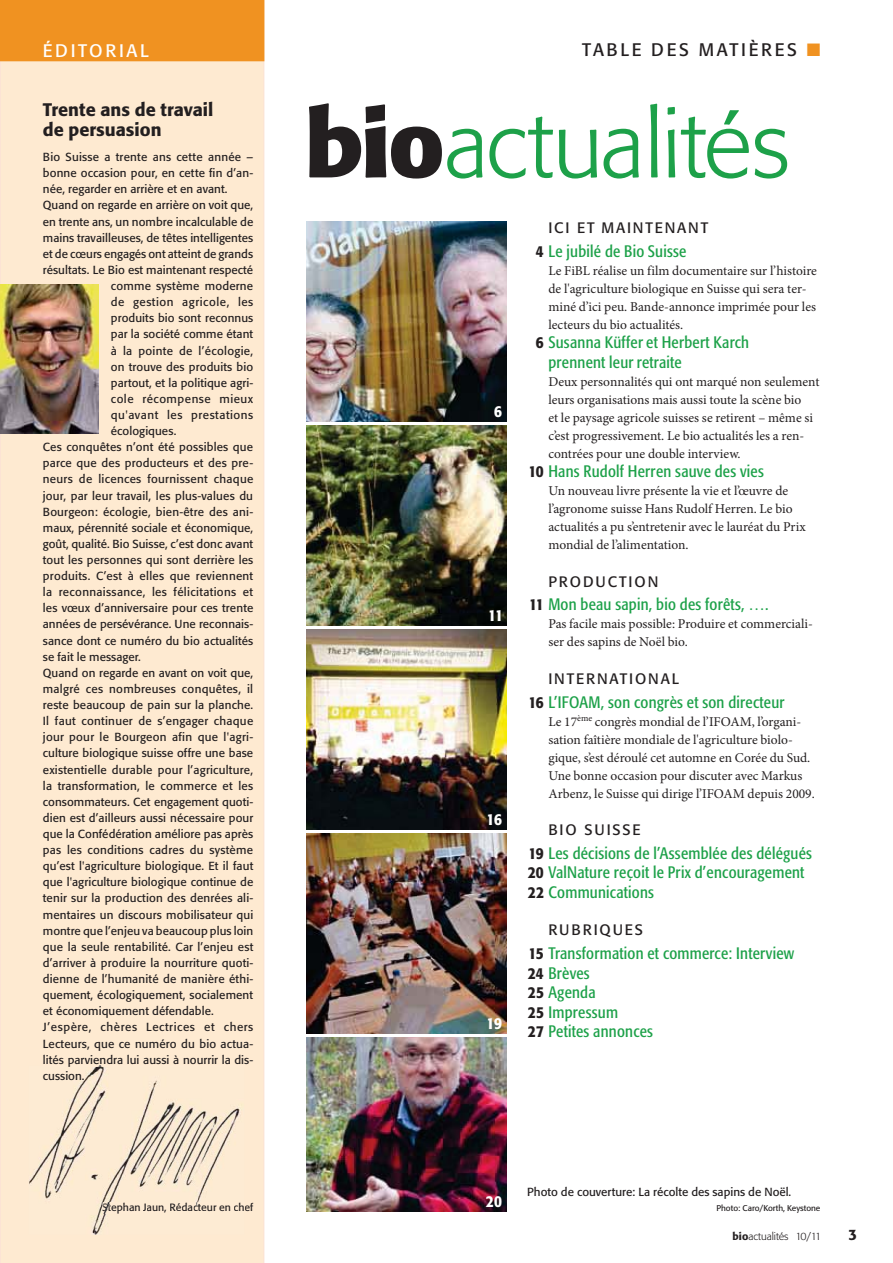
<style>
.page{position:relative;width:893px;height:1263px;background:#fff}
.page>*{position:absolute;margin:0;border:0;box-sizing:border-box;transform-origin:0 0}
.t1{font:300 93px "Formata BQ";letter-spacing:-.005em;color:#1da149}
.t2{font:500 18px/20.2px "Formata BQ";color:#231f20}
.t3{font:18px "Formata BQ";letter-spacing:.15em;color:#231f20}
.t4{font:18px "Formata BQ";letter-spacing:.15em;color:#fff}
.t5{font:condensed 16.5px/19.5px "Formata BQ";letter-spacing:.015em;color:#1da149}
.t6{font:500 condensed 16.5px "Formata BQ";letter-spacing:-.02em;color:#fff}
.t7{font:15px "Formata BQ";letter-spacing:.125em;color:#231f20}
.t8{font:500 15px "Formata BQ";color:#231f20}
.t9{font:13.5px/18px "Minion Pro";color:#231f20}
.t10{font:11.55px/16px "Formata BQ";letter-spacing:.01em;color:#231f20}
.t11{font:11.55px "Formata BQ";letter-spacing:.045em;color:#231f20}
.t12{font:11.55px "Formata BQ";letter-spacing:.03em;color:#231f20}
.t13{font:11.55px "Formata BQ";letter-spacing:.05em;color:#231f20}
.t14{font:10.5px "Formata BQ";color:#231f20}
.t15{font:300 10.5px "Formata BQ";color:#231f20}
.t16{font:8.25px "Formata BQ";color:#231f20}
.s1{color:#3b3a3c}
.s2{color:#f09221}
.s3{font-weight:700;color:#231f20}
.s4{font-weight:500;color:#231f20}
.s5{font-weight:500}
</style>
<div class="page">
<div style="left:0;top:61px;width:264px;height:1202px;background:#feead1"></div>
<div style="left:0;top:0;width:264px;height:61px;background:#f09221"></div>
<img style="left:306px;top:1037px;width:200px;height:175px">
<img style="left:29px;top:1066px;width:215px;height:169px">
<img style="left:44px;top:1066px;width:200px;height:1px">
<img style="left:43px;top:1071px;width:41px;height:9px">
<img style="left:103px;top:1202px;width:38px;height:11px">
<svg style="left:143px;top:1203px;width:3px;height:8px"></svg>
<img style="left:147px;top:1205px;width:20px;height:7px">
<svg style="left:170px;top:1203px;width:6px;height:8px"></svg>
<img style="left:176px;top:1202px;width:68px;height:9px">
<img style="left:0;top:284px;width:98px;height:149px">
<img style="left:306px;top:221px;width:200px;height:200px">
<img style="left:306px;top:425px;width:200px;height:200px">
<img style="left:306px;top:629px;width:200px;height:200px">
<img style="left:306px;top:833px;width:200px;height:200px">
<h2 class="t4" style="left:43px;top:42px;width:107px">ÉDITORIAL</h2>
<h2 class="t2" style="left:43px;top:101px;width:172px">Trente ans de travail de persuasion</h2>
<p class="t10" style="left:43px;top:150px;width:212px">Bio Suisse a trente ans cette année –</p>
<p class="t10" style="left:43px;top:166px;width:212px">bonne occasion pour, en cette fin d’an-</p>
<p class="t10" style="left:43px;top:182px;width:186px">née, regarder en arrière et en avant.</p>
<p class="t10" style="left:43px;top:198px;width:212px">Quand on regarde en arrière on voit que,</p>
<p class="t10" style="left:43px;top:214px;width:212px">en trente ans, un nombre incalculable de</p>
<p class="t10" style="left:43px;top:230px;width:212px">mains travailleuses, de têtes intelligentes</p>
<p class="t10" style="left:43px;top:246px;width:212px">et de cœurs engagés ont atteint de grands</p>
<p class="t10" style="left:43px;top:262px;width:212px">résultats. Le Bio est maintenant respecté</p>
<p class="t10" style="left:111px;top:279px;width:144px">comme système moderne</p>
<p class="t11" style="left:111px;top:297px;width:144px">de gestion agricole, les</p>
<p class="t10" style="left:111px;top:311px;width:144px">produits bio sont reconnus</p>
<p class="t10" style="left:111px;top:327px;width:144px">par la société comme étant</p>
<p class="t10" style="left:111px;top:343px;width:144px">à la pointe de l’écologie,</p>
<p class="t10" style="left:111px;top:359px;width:144px">on trouve des produits bio</p>
<p class="t10" style="left:111px;top:375px;width:144px">partout, et la politique agri-</p>
<p class="t11" style="left:111px;top:393px;width:144px">cole récompense mieux</p>
<p class="t11" style="left:111px;top:409px;width:144px">qu'avant les prestations</p>
<p class="t10" style="left:111px;top:424px;width:67px">écologiques.</p>
<p class="t10" style="left:43px;top:440px;width:212px">Ces conquêtes n’ont été possibles que</p>
<p class="t10" style="left:43px;top:456px;width:212px">parce que des producteurs et des pre-</p>
<p class="t10" style="left:43px;top:472px;width:212px">neurs de licences fournissent chaque</p>
<p class="t10" style="left:43px;top:488px;width:212px">jour, par leur travail, les plus-values du</p>
<p class="t10" style="left:43px;top:504px;width:212px">Bourgeon: écologie, bien-être des ani-</p>
<p class="t10" style="left:43px;top:520px;width:212px">maux, pérennité sociale et économique,</p>
<p class="t10" style="left:43px;top:536px;width:212px">goût, qualité. Bio Suisse, c’est donc avant</p>
<p class="t10" style="left:43px;top:552px;width:212px">tout les personnes qui sont derrière les</p>
<p class="t10" style="left:43px;top:569px;width:212px">produits. C’est à elles que reviennent</p>
<p class="t12" style="left:43px;top:587px;width:212px">la reconnaissance, les félicitations et</p>
<p class="t10" style="left:43px;top:601px;width:212px">les vœux d’anniversaire pour ces trente</p>
<p class="t10" style="left:43px;top:617px;width:212px">années de persévérance. Une reconnais-</p>
<p class="t10" style="left:43px;top:633px;width:212px">sance dont ce numéro du bio actualités</p>
<p class="t10" style="left:43px;top:649px;width:100px">se fait le messager.</p>
<p class="t10" style="left:43px;top:665px;width:212px">Quand on regarde en avant on voit que,</p>
<p class="t10" style="left:43px;top:681px;width:212px">malgré ces nombreuses conquêtes, il</p>
<p class="t10" style="left:43px;top:698px;width:212px">reste beaucoup de pain sur la planche.</p>
<p class="t10" style="left:43px;top:714px;width:212px">Il faut continuer de s’engager chaque</p>
<p class="t10" style="left:43px;top:730px;width:212px">jour pour le Bourgeon afin que l'agri-</p>
<p class="t10" style="left:43px;top:746px;width:212px">culture biologique suisse offre une base</p>
<p class="t10" style="left:43px;top:762px;width:212px">existentielle durable pour l’agriculture,</p>
<p class="t10" style="left:43px;top:778px;width:212px">la transformation, le commerce et les</p>
<p class="t10" style="left:43px;top:794px;width:212px">consommateurs. Cet engagement quoti-</p>
<p class="t10" style="left:43px;top:810px;width:212px">dien est d’ailleurs aussi nécessaire pour</p>
<p class="t10" style="left:43px;top:826px;width:212px">que la Confédération améliore pas après</p>
<p class="t10" style="left:43px;top:843px;width:212px">pas les conditions cadres du système</p>
<p class="t10" style="left:43px;top:859px;width:212px">qu’est l'agriculture biologique. Et il faut</p>
<p class="t10" style="left:43px;top:875px;width:212px">que l'agriculture biologique continue de</p>
<p class="t10" style="left:43px;top:891px;width:212px">tenir sur la production des denrées ali-</p>
<p class="t10" style="left:43px;top:907px;width:212px">mentaires un discours mobilisateur qui</p>
<p class="t10" style="left:43px;top:923px;width:212px">montre que l’enjeu va beaucoup plus loin</p>
<p class="t10" style="left:43px;top:939px;width:212px">que la seule rentabilité. Car l’enjeu est</p>
<p class="t10" style="left:43px;top:955px;width:212px">d’arriver à produire la nourriture quoti-</p>
<p class="t10" style="left:43px;top:972px;width:212px">dienne de l’humanité de manière éthi-</p>
<p class="t10" style="left:43px;top:988px;width:212px">quement, écologiquement, socialement</p>
<p class="t10" style="left:43px;top:1004px;width:172px">et économiquement défendable.</p>
<p class="t13" style="left:43px;top:1022px;width:212px">J’espère, chères Lectrices et chers</p>
<p class="t10" style="left:43px;top:1036px;width:212px">Lecteurs, que ce numéro du bio actua-</p>
<p class="t10" style="left:43px;top:1052px;width:212px">lités arviendra lui aussi à nourrir la dis-</p>
<p class="t10" style="left:43px;top:1052px;width:43px;text-indent:25px">p cussion.</p>
<p class="t14" style="left:102px;top:1202px;width:153px"><span class="s1">St</span>ephan Jaun, Rédacteur en chef</p>
<h2 class="t3" style="left:582px;top:41px;width:240px">TABLE DES MATIÈRES <span class="s2">■</span></h2>
<h1 class="t1" style="left:305px;top:90px;width:487px"><span class="s3">bio</span>actualités</h1>
<h3 class="t6" style="left:494px;top:401px;width:9px">6</h3>
<h3 class="t6" style="left:488px;top:605px;width:16px">11</h3>
<h3 class="t6" style="left:486px;top:809px;width:17px">16</h3>
<h3 class="t6" style="left:486px;top:1013px;width:17px">19</h3>
<p class="t7" style="left:548px;top:221px;width:161px">ICI ET MAINTENANT</p>
<h3 class="t5" style="left:536px;top:242px;width:152px"><span class="s4">4</span> Le jubilé de Bio Suisse</h3>
<p class="t9" style="left:548px;top:263px;width:270px">Le FiBL réalise un film documentaire sur l’histoire de l'agriculture biologique en Suisse qui sera ter&shy;miné d’ici peu. Bande-annonce imprimée pour les lecteurs du bio actualités.</p>
<h3 class="t5" style="left:548px;top:334px;width:202px;text-indent:-12px"><span class="s4">6</span> Susanna Küffer et Herbert Karch prennent leur retraite</h3>
<p class="t9" style="left:548px;top:374px;width:273px">Deux personnalités qui ont marqué non seulement leurs organisations mais aussi toute la scène bio<br>et le paysage agricole suisses se retirent – même si c’est progressivement. Le bio actualités les a ren&shy;contrées pour une double interview.</p>
<h3 class="t5" style="left:528px;top:463px;width:237px"><span class="s4">10</span> Hans Rudolf Herren sauve des vies</h3>
<p class="t9" style="left:548px;top:483px;width:259px">Un nouveau livre présente la vie et l’œuvre de l’agronome suisse Hans Rudolf Herren. Le bio actualités a pu s’entretenir avec le lauréat du Prix mondial de l’alimentation.</p>
<p class="t7" style="left:548px;top:574px;width:111px">PRODUCTION</p>
<h3 class="t5" style="left:529px;top:596px;width:241px"><span class="s4">11</span> Mon beau sapin, bio des forêts, ….</h3>
<p class="t9" style="left:548px;top:616px;width:266px">Pas facile mais possible: Produire et commerciali&shy;ser des sapins de Noël bio.</p>
<p class="t7" style="left:548px;top:671px;width:132px">INTERNATIONAL</p>
<h3 class="t5" style="left:528px;top:693px;width:258px"><span class="s4">16</span> L’IFOAM, son congrès et son directeur</h3>
<p class="t9" style="left:548px;top:714px;width:268px">Le 17<sup>ème</sup> congrès mondial de l’IFOAM, l’organi&shy;sation faîtière mondiale de l'agriculture biolo&shy;gique, s’est déroulé cet automne en Corée du Sud.<br>Une bonne occasion pour discuter avec Markus Arbenz, le Suisse qui dirige l’IFOAM depuis 2009.</p>
<p class="t7" style="left:548px;top:823px;width:94px">BIO SUISSE</p>
<h3 class="t5" style="left:528px;top:844px;width:286px"><span class="s4">19</span> Les décisions de l’Assemblée des délégués<br><span class="s4">20</span> ValNature reçoit le Prix d’encouragement<br><span class="s4">22</span> Communications</h3>
<p class="t7" style="left:548px;top:923px;width:96px">RUBRIQUES</p>
<h3 class="t5" style="left:528px;top:944px;width:268px"><span class="s4">15</span> Transformation et commerce: Interview<br><span class="s4">24</span> Brèves<br><span class="s4">25</span> Agenda<br><span class="s4">25</span> Impressum<br><span class="s4">27</span> Petites annonces</h3>
<h3 class="t6" style="left:486px;top:1192px;width:18px">20</h3>
<p class="t10" style="left:527px;top:1185px;width:266px">Photo de couverture: La récolte des sapins de Noël.</p>
<p class="t16" style="left:716px;top:1204px;width:106px">Photo: Caro/Korth, Keystone</p>
<p class="t15" style="left:732px;top:1231px;width:90px"><span class="s5">bio</span>actualités 10/11</p>
<p class="t8" style="left:848px;top:1228px;width:10px">3</p>
</div>
